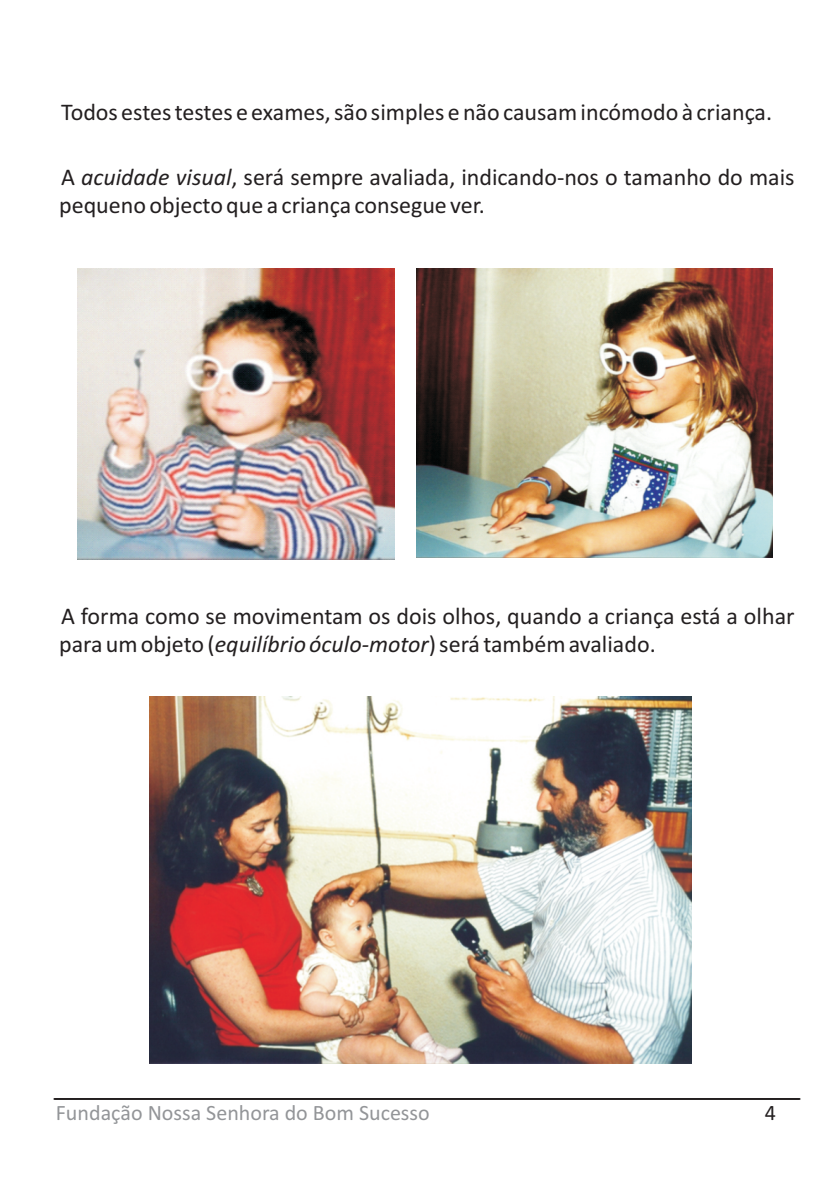
<style>
.page{position:relative;width:840px;height:1191px;background:#fff}
.page>*{position:absolute;margin:0;border:0;box-sizing:border-box;transform-origin:0 0}
.t1{font:24px/28px "Calibri";color:#231f20}
.t2{font:22px "Calibri";color:#939598}
.t3{font:22px "Calibri";color:#231f20}
.s1{font-style:italic}
</style>
<div class="page">
<img style="left:77px;top:268px;width:317px;height:291px">
<img style="left:416px;top:269px;width:356px;height:289px">
<img style="left:149px;top:697px;width:542px;height:366px">
<hr style="left:54px;top:1098px;width:745px;height:1px;background:#231f20">
<p class="t1" style="left:61px;top:100px;width:712px">Todos estes testes e exames, são simples e não causam incómodo à criança.</p>
<p class="t1" style="left:59px;top:165px;width:736px">A <span class="s1">acuidade visual</span>, será sempre avaliada, indicando-nos o tamanho do mais pequeno objecto que a criança consegue ver.</p>
<p class="t1" style="left:59px;top:604px;width:736px">A forma como se movimentam os dois olhos, quando a criança está a olhar para um objeto (<span class="s1">equilíbrio óculo-motor</span>) será também avaliado.</p>
<p class="t2" style="left:56px;top:1103px;width:375px">Fundação Nossa Senhora do Bom Sucesso</p>
<p class="t3" style="left:764px;top:1103px;width:13px">4</p>
</div>
